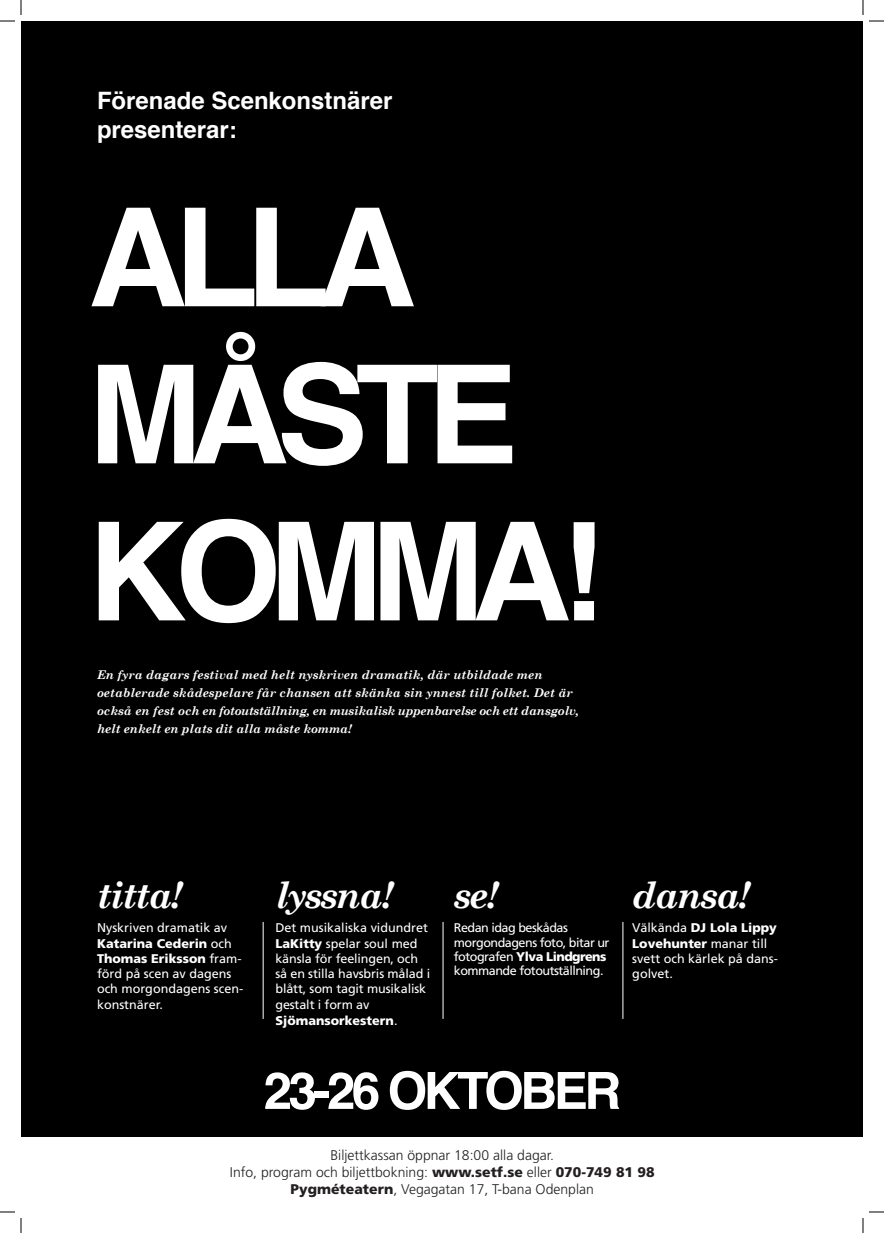
<style>
.page{position:relative;width:884px;height:1233px;background:#fff}
.page>*{position:absolute;margin:0;border:0;box-sizing:border-box;transform-origin:0 0}
.t1{font:700 136.9px "Helvetica";letter-spacing:-.09em;color:#fff}
.t2{font:700 51.3px "Helvetica";letter-spacing:-.07em;color:#fff}
.t3{font:italic 700 36.5px "Century Schoolbook";letter-spacing:-.05em;color:#fff}
.t4{font:700 23.9px "Helvetica";color:#fff}
.t5{font:300 14px "Frutiger LT Std";color:#231f20}
.t6{font:12.6px/15.3px "Frutiger LT Std";letter-spacing:-.01em;color:#fff}
.t7{font:12.6px/14.4px "Frutiger LT Std";letter-spacing:-.04em;color:#fff}
.t8{font:italic 700 12px/18px "Century Schoolbook";color:#fff}
.s1{font-weight:900}
</style>
<div class="page">
<div style="left:21px;top:21px;width:842px;height:1115px;background:#000"></div>
<hr style="left:263px;top:922px;width:1px;height:97px;background:#fff">
<hr style="left:443px;top:922px;width:1px;height:97px;background:#fff">
<hr style="left:622px;top:922px;width:1px;height:97px;background:#fff">
<svg style="left:0;top:1211px;width:15px;height:1px"></svg>
<svg style="left:869px;top:1211px;width:15px;height:1px"></svg>
<svg style="left:0;top:0;width:22px;height:22px"></svg>
<svg style="left:20px;top:1218px;width:2px;height:15px"></svg>
<svg style="left:862px;top:0;width:22px;height:22px"></svg>
<svg style="left:862px;top:1218px;width:2px;height:15px"></svg>
<p class="t4" style="left:97px;top:79px;width:297px">Förenade Scenkonstnärer</p>
<p class="t4" style="left:97px;top:108px;width:141px">presenterar:</p>
<p class="t1" style="left:88px;top:134px;width:329px">ALLA</p>
<p class="t1" style="left:88px;top:291px;width:431px">MÅSTE</p>
<p class="t1" style="left:88px;top:448px;width:518px">KOMMA!</p>
<p class="t8" style="left:97px;top:665px;width:484px">En fyra dagars festival med helt nyskriven dramatik, där utbildade men oetablerade skådespelare får chansen att skänka sin ynnest till folket. Det är också en fest och en fotoutställning, en musikalisk uppenbarelse och ett dansgolv, helt enkelt en plats dit alla måste komma!</p>
<p class="t3" style="left:97px;top:872px;width:88px">titta!</p>
<p class="t3" style="left:275px;top:872px;width:120px">lyssna!</p>
<p class="t3" style="left:454px;top:872px;width:46px">se!</p>
<p class="t3" style="left:632px;top:872px;width:120px">dansa!</p>
<p class="t6" style="left:275px;top:920px;width:156px">Det musikaliska vidundret<br><span class="s1">LaKitty</span> spelar soul med känsla för feelingen, och så en stilla havsbris målad i blått, som tagit musikalisk gestalt i form av<br><span class="s1">Sjömansorkestern</span>.</p>
<p class="t7" style="left:454px;top:920px;width:157px">Redan idag beskådas morgondagens foto, bitar ur fotografen <span class="s1">Ylva Lindgrens </span>kommande fotoutställning.</p>
<p class="t6" style="left:632px;top:920px;width:147px">Välkända <span class="s1">DJ Lola Lippy<br>Lovehunter</span> manar till svett och kärlek på dans&shy;golvet.</p>
<p class="t6" style="left:97px;top:920px;width:148px">Nyskriven dramatik av<br><span class="s1">Katarina Cederin</span> och<br><span class="s1">Thomas Eriksson</span> fram&shy;förd på scen av dagens och morgondagens scen&shy;konstnärer.</p>
<p class="t2" style="left:263px;top:1044px;width:359px">23-26 OKTOBER</p>
<p class="t5" style="left:330px;top:1147px;width:225px">Biljettkassan öppnar 18:00 alla dagar.</p>
<p class="t5" style="left:230px;top:1164px;width:426px">Info, program och biljettbokning: <span class="s1">www.setf.se</span> eller <span class="s1">070-749 81 98</span></p>
<p class="t5" style="left:291px;top:1181px;width:305px"><span class="s1">Pygméteatern</span>, Vegagatan 17, T-bana Odenplan</p>
</div>
